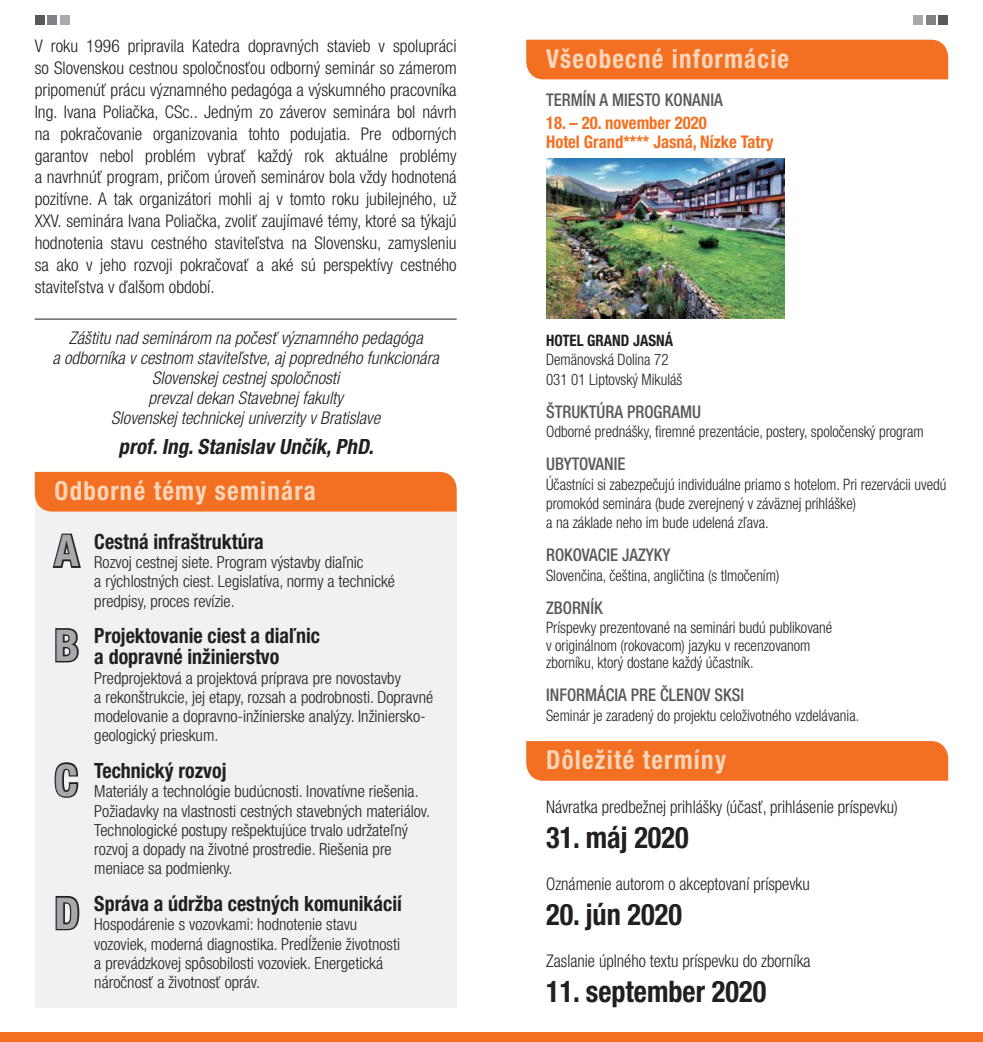
<style>
.page{position:relative;width:983px;height:1042px;background:#fff}
.page>*{position:absolute;margin:0;border:0;box-sizing:border-box;transform-origin:0 0}
.t1{font:700 condensed 29.75px "Helvetica Neue LT Pro";color:#231f20;scale:.95 1}
.t2{font:700 condensed 26.25px "Helvetica Neue LT Pro";letter-spacing:.05em;color:#fdd6ba;scale:.95 1}
.t3{font:700 condensed 21px/21px "Helvetica Neue LT Pro";color:#231f20;text-align:center;scale:.95 1}
.t4{font:italic 700 condensed 21px "Helvetica Neue LT Pro";color:#231f20}
.t5{font:300 condensed 17.5px/21.9px "Helvetica Neue LT Pro";color:#231f20;text-align:justify}
.t6{font:italic 300 condensed 17.5px/20.1px "Helvetica Neue LT Pro";color:#231f20;text-align:center}
.t7{font:300 condensed 17.5px "Helvetica Neue LT Pro";color:#231f20;scale:.95 1}
.t8{font:500 condensed 17.5px "Helvetica Neue LT Pro";color:#58595b;scale:.95 1}
.t9{font:700 condensed 17.5px/19.2px "Helvetica Neue LT Pro";color:#f36f21;scale:.95 1}
.t10{font:300 condensed 16.62px/19.2px "Helvetica Neue LT Pro";color:#231f20}
.t11{font:300 condensed 15.75px/19.2px "Helvetica Neue LT Pro";color:#231f20;scale:.95 1}
.t12{font:700 condensed 15.75px "Helvetica Neue LT Pro";color:#231f20;scale:.95 1}
.s1{font-size:43.75px}
</style>
<div class="page">
<div style="left:35px;top:502px;width:421px;height:505px;background:#f1f1f2"></div>
<div style="left:0;top:1032px;width:982px;height:10px;background:#f36f21"></div>
<div style="left:35px;top:472px;width:421px;height:39px;background:#f36f21"></div>
<div style="left:526px;top:40px;width:421px;height:39px;background:#f36f21"></div>
<div style="left:526px;top:741px;width:421px;height:40px;background:#f36f21"></div>
<hr style="left:35px;top:319px;width:421px;height:1px;background:#231f20">
<img style="left:546px;top:159px;width:238px;height:160px">
<div style="left:35px;top:15px;width:10px;height:10px;background:#58595b"></div>
<div style="left:47px;top:15px;width:10px;height:10px;background:#808285"></div>
<div style="left:60px;top:15px;width:9px;height:10px;background:#a7a9ac"></div>
<div style="left:938px;top:15px;width:9px;height:10px;background:#58595b"></div>
<div style="left:925px;top:15px;width:10px;height:10px;background:#808285"></div>
<div style="left:913px;top:15px;width:10px;height:10px;background:#a7a9ac"></div>
<p class="t5" style="left:35px;top:37px;width:423px">V roku 1996 pripravila Katedra dopravných stavieb v spolupráci so Slovenskou cestnou spoločnosťou odborný seminár so zámerom pripomenúť prácu významného pedagóga a výskumného pracovníka Ing. Ivana Poliačka, CSc.. Jedným zo záverov seminára bol návrh na pokračovanie organizovania tohto podujatia . Pre odborných garantov nebol problém vybrať každý rok aktuálne problémy a navrhnúť program, pričom úroveň seminárov bola vždy hodnotená pozitívne. A tak organizátori mohli aj v tomto roku jubilejného, už XXV. seminára Ivana Poliačka, zvoliť zaujímavé témy, ktoré sa týkajú hodnotenia stavu cestného staviteľstva na Slovensku, zamysleniu sa ako v jeho rozvoji pokračovať a aké sú perspektívy cestného staviteľstva v ďalšom období.</p>
<p class="t6" style="left:52px;top:329px;width:388px">Záštitu nad seminárom na počesť významného pedagóga<br>a odborníka v cestnom staviteľstve, aj popredného funkcionára Slovenskej cestnej spoločnosti<br>prevzal dekan Stavebnej fakulty<br>Slovenskej technickej univerzity v Bratislave</p>
<p class="t4" style="left:119px;top:439px;width:260px">prof.Ing.Stanislav Unčík,PhD.</p>
<h2 class="t2" style="left:55px;top:481px;width:276px">Odborné témy seminára</h2>
<p class="t3" style="left:55px;top:533px;width:222px"><span class="s1">A</span> Cestná infraštruktúra</p>
<p class="t10" style="left:94px;top:555px;width:302px">Rozvoj cestnej siete. Program výstavby diaľnic<br>a rýchlostných ciest. Legislatíva, normy a technické predpisy, proces revízie.</p>
<p class="t3" style="left:55px;top:628px;width:281px"><span class="s1">B</span> Projektovanie ciest a diaľnic a dopravné inžinierstvo</p>
<p class="t10" style="left:94px;top:670px;width:340px">Predprojektová a projektová príprava pre novostavby<br>a rekonštrukcie, jej etapy, rozsah a podrobnosti. Dopravné modelovanie a dopravno-inžinierske analýzy. Inžiniersko&shy;geologický prieskum.</p>
<p class="t3" style="left:55px;top:763px;width:182px"><span class="s1">C</span> Technický rozvoj</p>
<p class="t10" style="left:94px;top:784px;width:337px">Materiály a technológie budúcnosti. Inovatívne riešenia.<br>Požiadavky na vlastnosti cestných stavebných materiálov.<br>Technologické postupy rešpektujúce trvalo udržateľný rozvoj a dopady na životné prostredie. Riešenia pre meniace sa podmienky.</p>
<p class="t3" style="left:55px;top:896px;width:367px"><span class="s1">D</span> Správa a údržba cestných komunikácií</p>
<p class="t10" style="left:94px;top:917px;width:307px">Hospodárenie s vozovkami: hodnotenie stavu vozoviek, moderná diagnostika. Predĺženie životnosti a prevádzkovej spôsobilosti vozoviek. Energetická náročnosť a životnosť opráv.</p>
<h2 class="t2" style="left:546px;top:49px;width:257px">Všeobecné informácie</h2>
<p class="t8" style="left:546px;top:94px;width:187px">TERMÍN A MIESTO KONANIA</p>
<p class="t9" style="left:546px;top:115px;width:241px">18. – 20. november 2020<br>Hotel Grand**** Jasná, Nízke Tatry</p>
<p class="t12" style="left:546px;top:335px;width:135px">HOTEL GRAND JASNÁ</p>
<p class="t11" style="left:546px;top:352px;width:145px">Demänovská Dolina 72<br>031 01 Liptovský Mikuláš</p>
<p class="t8" style="left:546px;top:405px;width:165px">ŠTRUKTÚRA PROGRAMU</p>
<p class="t11" style="left:546px;top:424px;width:399px">Odborné prednášky, firemné prezentácie, postery, spoločenský program</p>
<p class="t8" style="left:546px;top:458px;width:85px">UBYTOVANIE</p>
<p class="t11" style="left:546px;top:476px;width:423px">Účastníci si zabezpečujú individuálne priamo s hotelom. Pri rezervácii uvedú promokód seminára (bude zverejnený v záväznej prihláške)<br>a na základe neho im bude udelená zľava.</p>
<p class="t8" style="left:546px;top:549px;width:132px">ROKOVACIE JAZYKY</p>
<p class="t11" style="left:546px;top:567px;width:247px">Slovenčina, čeština, angličtina (s tlmočením)</p>
<p class="t8" style="left:546px;top:601px;width:61px">ZBORNÍK</p>
<p class="t11" style="left:546px;top:621px;width:303px;line-height:17.5px">Príspevky prezentované na seminári budú publikované v originálnom (rokovacom) jazyku v recenzovanom zborníku, ktorý dostane každý účastník.</p>
<p class="t8" style="left:546px;top:689px;width:210px">INFORMÁCIA PRE ČLENOV SKSI</p>
<p class="t11" style="left:546px;top:707px;width:331px">Seminár je zaradený do projektu celoživotného vzdelávania.</p>
<h2 class="t2" style="left:546px;top:751px;width:191px">Dôležité termíny</h2>
<p class="t7" style="left:546px;top:801px;width:372px">Návratka predbežnej prihlášky (účasť, prihlásenie príspevku)</p>
<h1 class="t1" style="left:546px;top:827px;width:151px">31. máj 2020</h1>
<p class="t7" style="left:546px;top:878px;width:279px">Oznámenie autorom o akceptovaní príspevku</p>
<h1 class="t1" style="left:546px;top:904px;width:144px">20. jún 2020</h1>
<p class="t7" style="left:546px;top:955px;width:280px">Zaslanie úplného textu príspevku do zborníka</p>
<h1 class="t1" style="left:546px;top:981px;width:233px">11. september 2020</h1>
</div>
